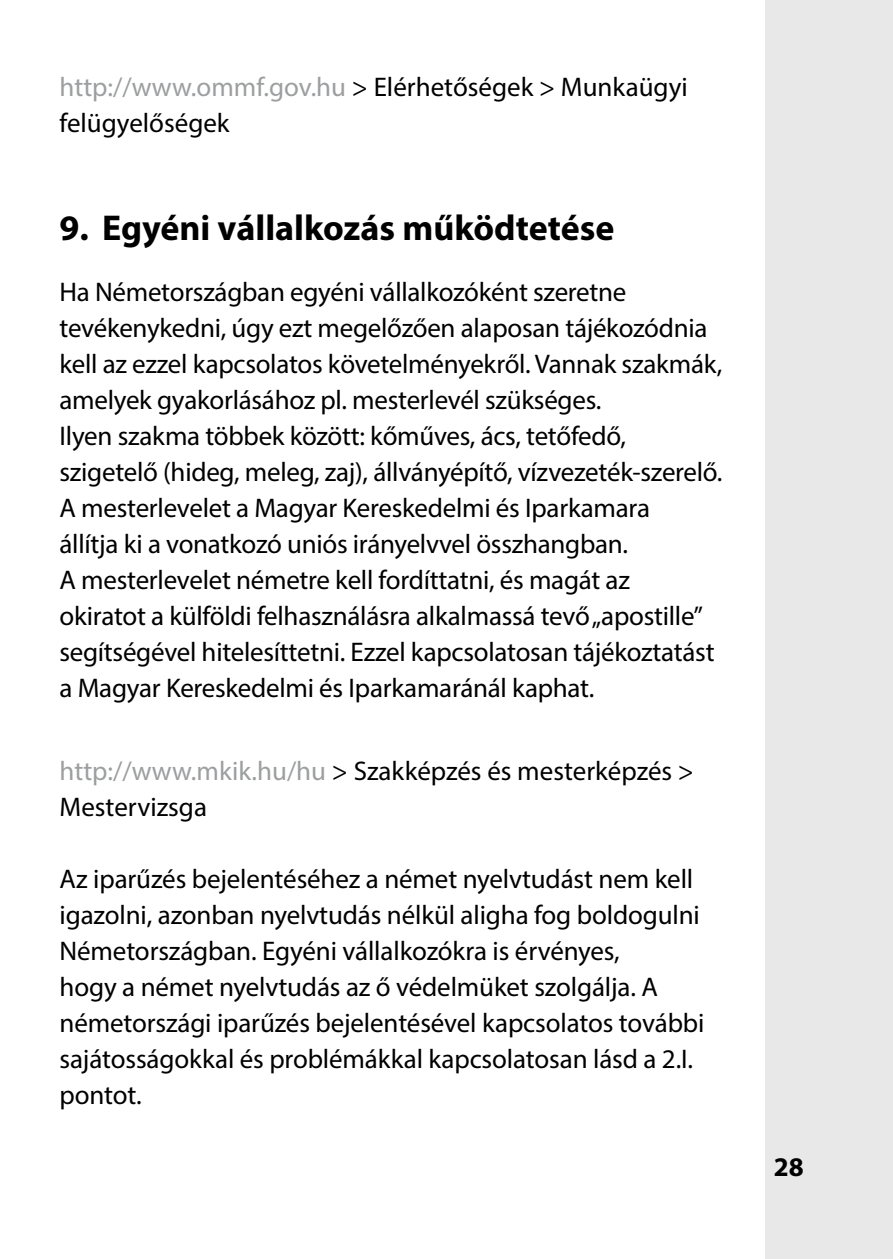
<style>
.page{position:relative;width:893px;height:1259px;background:#fff}
.page>*{position:absolute;margin:0;border:0;box-sizing:border-box;transform-origin:0 0}
.t1{font:700 36px "Myriad Pro";color:#000}
.t2{font:27px/36px "Myriad Pro";letter-spacing:-.01em;color:#000}
.t3{font:700 27px "Myriad Pro";color:#000}
.s1{color:#9c9e9f}
</style>
<div class="page">
<div style="left:765px;top:0;width:128px;height:1259px;background:#e8e8e9"></div>
<p class="t2" style="left:60px;top:68px;width:630px"><span class="s1">http://www.ommf.gov.hu</span> &gt; Elérhetőségek &gt; Munkaügyi felügyelőségek</p>
<h1 class="t1" style="left:60px;top:204px;width:556px">9. Egyéni vállalkozás működtetése</h1>
<p class="t2" style="left:60px;top:274px;width:664px">Ha Németországban egyéni vállalkozóként szeretne tevékenykedni, úgy ezt megelőzően alaposan tájékozódnia kell az ezzel kapcsolatos követelményekről. Vannak szakmák, amelyek gyakorlásához pl. mesterlevél szükséges.<br>Ilyen szakma többek között: kőműves, ács, tetőfedő, szigetelő (hideg, meleg, zaj), állványépítő, vízvezeték-szerelő.<br>A mesterlevelet a Magyar Kereskedelmi és Iparkamara<br>állítja ki a vonatkozó uniós irányelvvel összhangban.<br>A mesterlevelet németre kell fordíttatni, és magát az okiratot a külföldi felhasználásra alkalmassá tevő „apostille” segítségével hitelesíttetni. Ezzel kapcsolatosan tájékoztatást a Magyar Kereskedelmi és Iparkamaránál kaphat.</p>
<p class="t2" style="left:60px;top:752px;width:636px"><span class="s1">http://www.mkik.hu/hu</span> &gt; Szakképzés és mesterképzés &gt;<br>Mestervizsga</p>
<p class="t2" style="left:60px;top:860px;width:646px">Az iparűzés bejelentéséhez a német nyelvtudást nem kell igazolni, azonban nyelvtudás nélkül aligha fog boldogulni Németországban. Egyéni vállalkozókra is érvényes,<br>hogy a német nyelvtudás az ő védelmüket szolgálja. A németországi iparűzés bejelentésével kapcsolatos további sajátosságokkal és problémákkal kapcsolatosan lásd a 2.I. pontot.</p>
<p class="t3" style="left:774px;top:1149px;width:31px">28</p>
</div>
